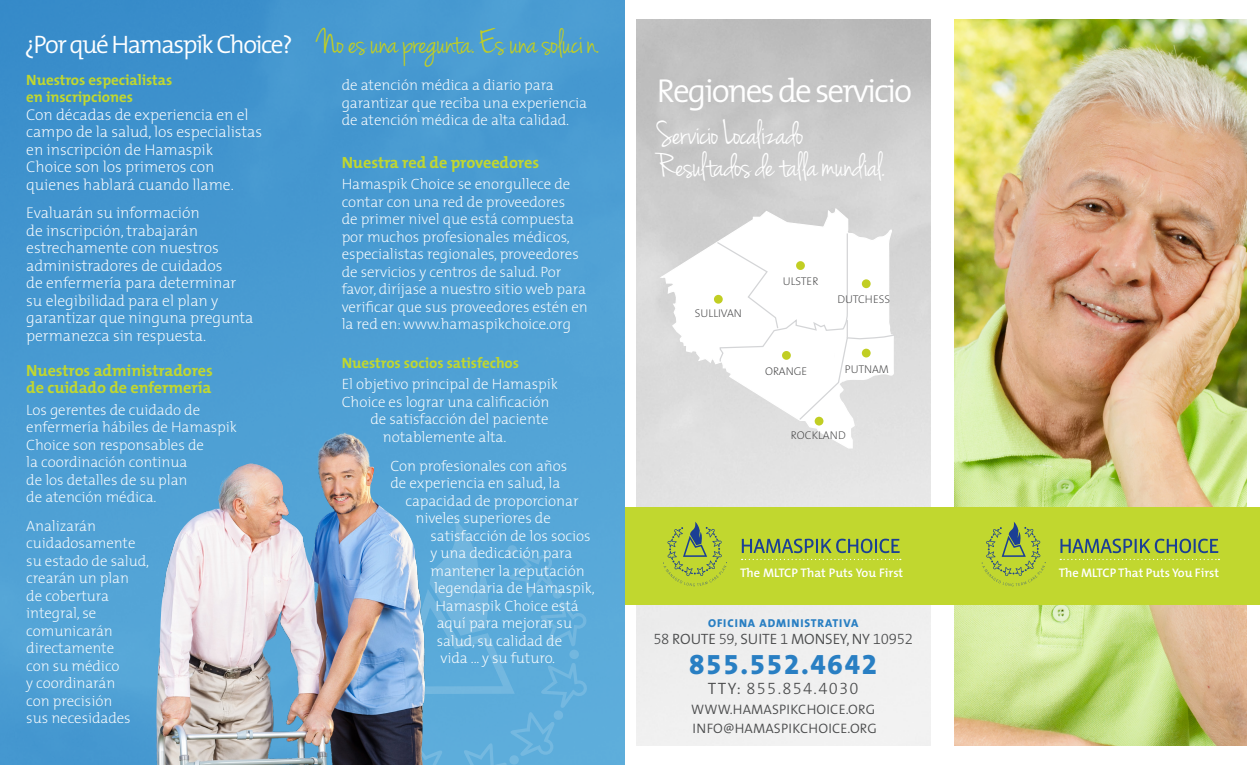
<style>
.page{position:relative;width:1260px;height:765px;background:#fff}
.page>*{position:absolute;margin:0;border:0;box-sizing:border-box;transform-origin:0 0}
.t1{font:35.88px "Jenna Sue";letter-spacing:-.02em;color:#c1ce23}
.t2{font:35.75px "Jenna Sue";letter-spacing:-.02em;color:#fff}
.t3{font:300 33.25px "The Mix";letter-spacing:-.06em;color:#fff}
.t4{font:28px "The Mix Extra Bold Expert";letter-spacing:.06em;color:#297fc3}
.t5{font:16.5px "The Mix Light Expert";letter-spacing:.08em;color:#4b4c4d}
.t6{font:700 16.25px/17.5px "The Mix";letter-spacing:-.005em;color:#c1d72f}
.t7{font:200 15.62px/17.5px "The Mix";letter-spacing:-.005em;color:#fff}
.t8{font:200 15px/17.5px "The Mix";letter-spacing:-.005em;color:#fff}
.t9{font:700 15px/17.5px "The Mix";letter-spacing:-.005em;color:#c1d72f}
.t10{font:300 15px "The Mix";letter-spacing:-.01em;color:#4b4c4d}
.t11{font:300 13.75px/19.2px "The Mix";letter-spacing:.015em;color:#4b4c4d}
.t12{font:600 12.5px "The Mix";color:#fff}
.t13{font:800 11.5px "The Mix";letter-spacing:.08em;color:#297fc3}
.t14{font:200 11.25px "The Mix";color:#3e3e3f}
.s1{font-family:"The Mix";font-weight:300;font-size:25.38px;color:#fff}
.s2{font-family:"The Mix Light Expert";font-weight:400}
.s3{font-family:"The Mix";font-weight:300}
</style>
<div class="page">
<img style="left:636px;top:20px;width:294px;height:725px">
<img style="left:954px;top:20px;width:293px;height:725px">
<div style="left:625px;top:507px;width:635px;height:97px;background:#c1d72f"></div>
<svg style="left:663px;top:522px;width:64px;height:64px"></svg>
<svg style="left:742px;top:539px;width:158px;height:14px"></svg>
<svg style="left:742px;top:559px;width:159px;height:1px"></svg>
<svg style="left:982px;top:522px;width:64px;height:64px"></svg>
<svg style="left:1060px;top:539px;width:158px;height:14px"></svg>
<svg style="left:1060px;top:559px;width:160px;height:1px"></svg>
<img style="left:0;top:0;width:625px;height:765px">
<svg style="left:428px;top:519px;width:160px;height:246px;background:#5facda"></svg>
<svg style="left:657px;top:207px;width:239px;height:242px"></svg>
<svg style="left:714px;top:295px;width:9px;height:9px"></svg>
<div style="left:815px;top:417px;width:8px;height:9px;background:#c1ce23;border-radius:50%"></div>
<svg style="left:716px;top:232px;width:179px;height:189px"></svg>
<img style="left:156px;top:429px;width:272px;height:336px">
<p class="t1" style="left:25px;top:22px;width:576px"><span class="s1">¿Por qué Hamaspik Choice?</span> No es una pregunta. Es una solución.</p>
<p class="t9" style="left:26px;top:70px;width:148px">Nuestros especialistas en inscripciones</p>
<p class="t7" style="left:26px;top:105px;width:237px">Con décadas de experiencia en el campo de la salud, los especialistas en inscripción de Hamaspik<br>Choice son los primeros con quienes hablará cuando llame.</p>
<p class="t7" style="left:26px;top:204px;width:229px">Evaluarán su información<br>de inscripción, trabajarán estrechamente con nuestros administradores de cuidados<br>de enfermería para determinar su elegibilidad para el plan y garantizar que ninguna pregunta permanezca sin respuesta.</p>
<p class="t6" style="left:26px;top:361px;width:188px">Nuestros administradores de cuidado de enfermería</p>
<p class="t8" style="left:26px;top:400px;width:212px">Los gerentes de cuidado de enfermería hábiles de Hamaspik<br>Choice son responsables de<br>la coordinación continua<br>de los detalles de su plan<br>de atención médica.</p>
<p class="t8" style="left:26px;top:517px;width:124px">Analizarán cuidadosamente su estado de salud, crearán un plan<br>de cobertura integral, se comunicarán directamente<br>con su médico<br>y coordinarán<br>con precisión<br>sus necesidades</p>
<p class="t8" style="left:342px;top:76px;width:247px">de atención médica a diario para garantizar que reciba una experiencia de atención médica de alta calidad.</p>
<p class="t6" style="left:342px;top:153px;width:199px">Nuestra red de proveedores</p>
<p class="t8" style="left:342px;top:175px;width:248px">Hamaspik Choice se enorgullece de contar con una red de proveedores<br>de primer nivel que está compuesta por muchos profesionales médicos, especialistas regionales, proveedores de servicios y centros de salud. Por favor, diríjase a nuestro sitio web para verificar que sus proveedores estén en la red en: www.hamaspikchoice.org</p>
<p class="t9" style="left:342px;top:354px;width:179px">Nuestros socios satisfechos</p>
<p class="t8" style="left:342px;top:375px;width:218px">El objetivo principal de Hamaspik</p>
<p class="t8" style="left:342px;top:392px;width:209px">Choice es lograr una calificación</p>
<p class="t8" style="left:370px;top:410px;width:180px">de satisfacción del paciente</p>
<p class="t8" style="left:383px;top:427px;width:125px">notablemente alta.</p>
<p class="t8" style="left:390px;top:456px;width:178px">Con profesionales con años</p>
<p class="t8" style="left:390px;top:474px;width:171px">de experiencia en salud, la</p>
<p class="t8" style="left:405px;top:491px;width:175px">capacidad de proporcionar</p>
<p class="t8" style="left:415px;top:509px;width:137px">niveles superiores de</p>
<p class="t8" style="left:430px;top:526px;width:162px">satisfacción de los socios</p>
<p class="t8" style="left:430px;top:544px;width:143px">y una dedicación para</p>
<p class="t8" style="left:430px;top:561px;width:156px">mantener la reputación</p>
<p class="t8" style="left:434px;top:579px;width:162px">legendaria de Hamaspik,</p>
<p class="t8" style="left:435px;top:596px;width:145px">Hamaspik Choice está</p>
<p class="t8" style="left:437px;top:614px;width:137px">aquí para mejorar su</p>
<p class="t8" style="left:437px;top:631px;width:127px">salud, su calidad de</p>
<p class="t8" style="left:440px;top:649px;width:116px">vida ... y su futuro.</p>
<p class="t3" style="left:657px;top:64px;width:257px">Regiones de servicio</p>
<p class="t2" style="left:657px;top:113px;width:148px">Servicio Localizado</p>
<p class="t2" style="left:657px;top:145px;width:229px">Resultados de talla mundial.</p>
<p class="t14" style="left:695px;top:304px;width:49px">SULLIVAN</p>
<p class="t14" style="left:783px;top:272px;width:37px">ULSTER</p>
<p class="t14" style="left:837px;top:290px;width:54px">DUTCHESS</p>
<p class="t14" style="left:765px;top:362px;width:44px">ORANGE</p>
<p class="t14" style="left:845px;top:360px;width:46px">PUTNAM</p>
<p class="t14" style="left:791px;top:426px;width:56px">ROCKLAND</p>
<p class="t12" style="left:740px;top:562px;width:165px">The MLTCP That Puts You First</p>
<p class="t12" style="left:1059px;top:562px;width:162px">The MLTCP That Puts You First</p>
<p class="t13" style="left:708px;top:617px;width:152px">OFICINA ADMINISTRATIVA</p>
<p class="t10" style="left:653px;top:627px;width:261px"><span class="s2">58</span> ROUTE <span class="s2">59,</span> SUITE <span class="s2">1</span> MONSEY, NY <span class="s2">10952</span></p>
<p class="t4" style="left:689px;top:641px;width:189px">855.552.4642</p>
<p class="t5" style="left:708px;top:674px;width:152px"><span class="s3">TTY:</span> 855.854.4030</p>
<p class="t11" style="left:691px;top:699px;width:187px">WWW.HAMASPIKCHOICE.ORG<br>INFO@HAMASPIKCHOICE.ORG</p>
</div>
